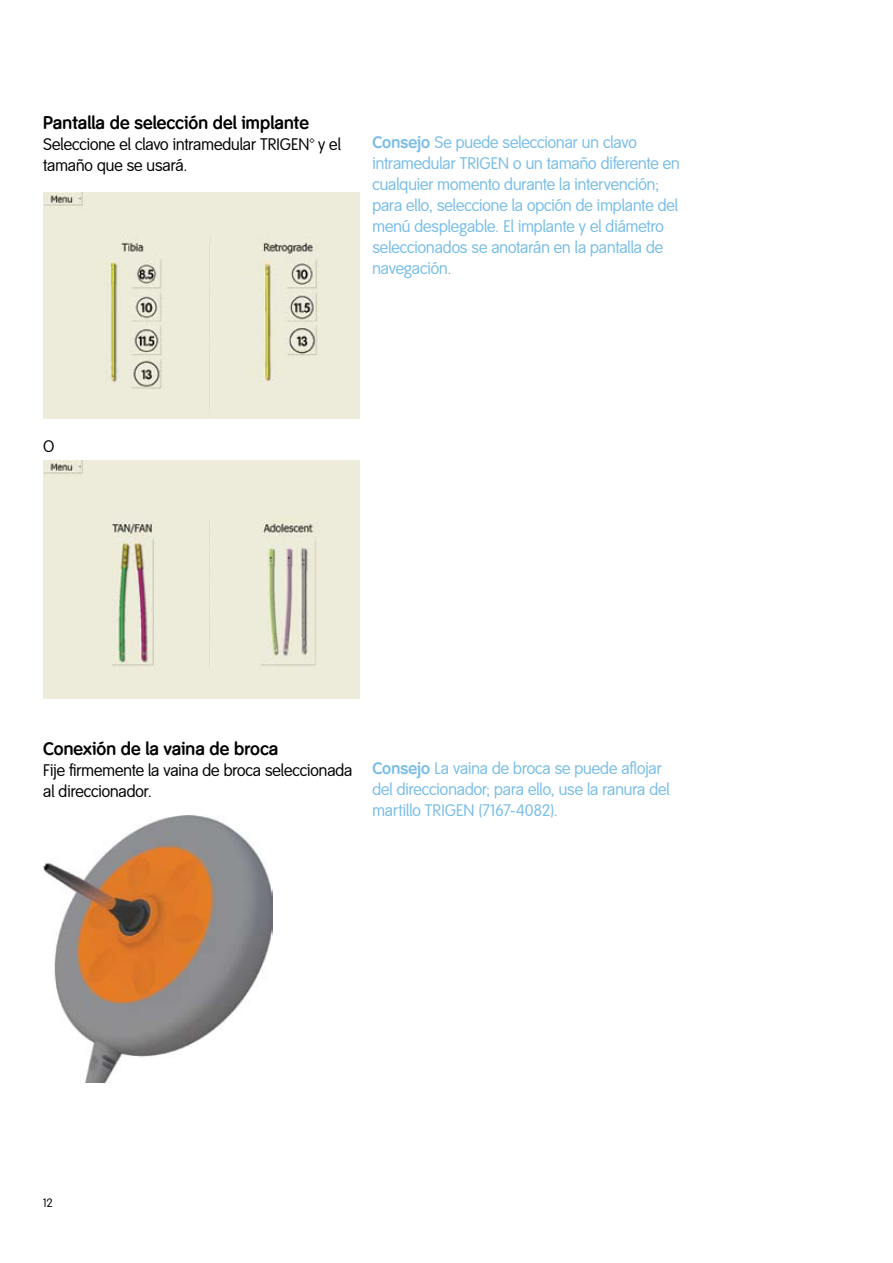
<style>
.page{position:relative;width:893px;height:1263px;background:#fff}
.page>*{position:absolute;margin:0;border:0;box-sizing:border-box;transform-origin:0 0}
.t1{font:700 18px "Smith&Nephew";letter-spacing:.005em;color:#000}
.t2{font:16.5px/21px "Smith&Nephew";color:#79bde8}
.t3{font:16.5px/21px "Smith&Nephew";color:#000}
.t4{font:12px "Smith&Nephew";color:#000}
.s1{font-weight:700}
</style>
<div class="page">
<img style="left:43px;top:461px;width:316px;height:237px">
<img style="left:43px;top:192px;width:316px;height:226px">
<img style="left:43px;top:815px;width:230px;height:267px">
<p class="t1" style="left:43px;top:112px;width:267px">Pantalla de selección del implante</p>
<p class="t3" style="left:43px;top:134px;width:299px">Seleccione el clavo intramedular TRIGEN™ y el tamaño que se usará.</p>
<p class="t2" style="left:372px;top:132px;width:309px"><span class="s1">Consejo</span> Se puede seleccionar un clavo intramedular TRIGEN o un tamaño diferente en cualquier momento durante la intervención; para ello, seleccione la opción de implante del menú desplegable. El implante y el diámetro seleccionados se anotarán en la pantalla de navegación.</p>
<p class="t3" style="left:43px;top:437px;width:13px">O</p>
<p class="t1" style="left:43px;top:738px;width:237px">Conexión de la vaina de broca</p>
<p class="t3" style="left:43px;top:761px;width:311px">Fije firmemente la vaina de broca seleccionada al direccionador.</p>
<p class="t2" style="left:372px;top:759px;width:299px"><span class="s1">Consejo</span> La vaina de broca se puede aflojar del direccionador; para ello, use la ranura del martillo TRIGEN (7167-4082).</p>
<p class="t4" style="left:43px;top:1196px;width:11px">12</p>
</div>
